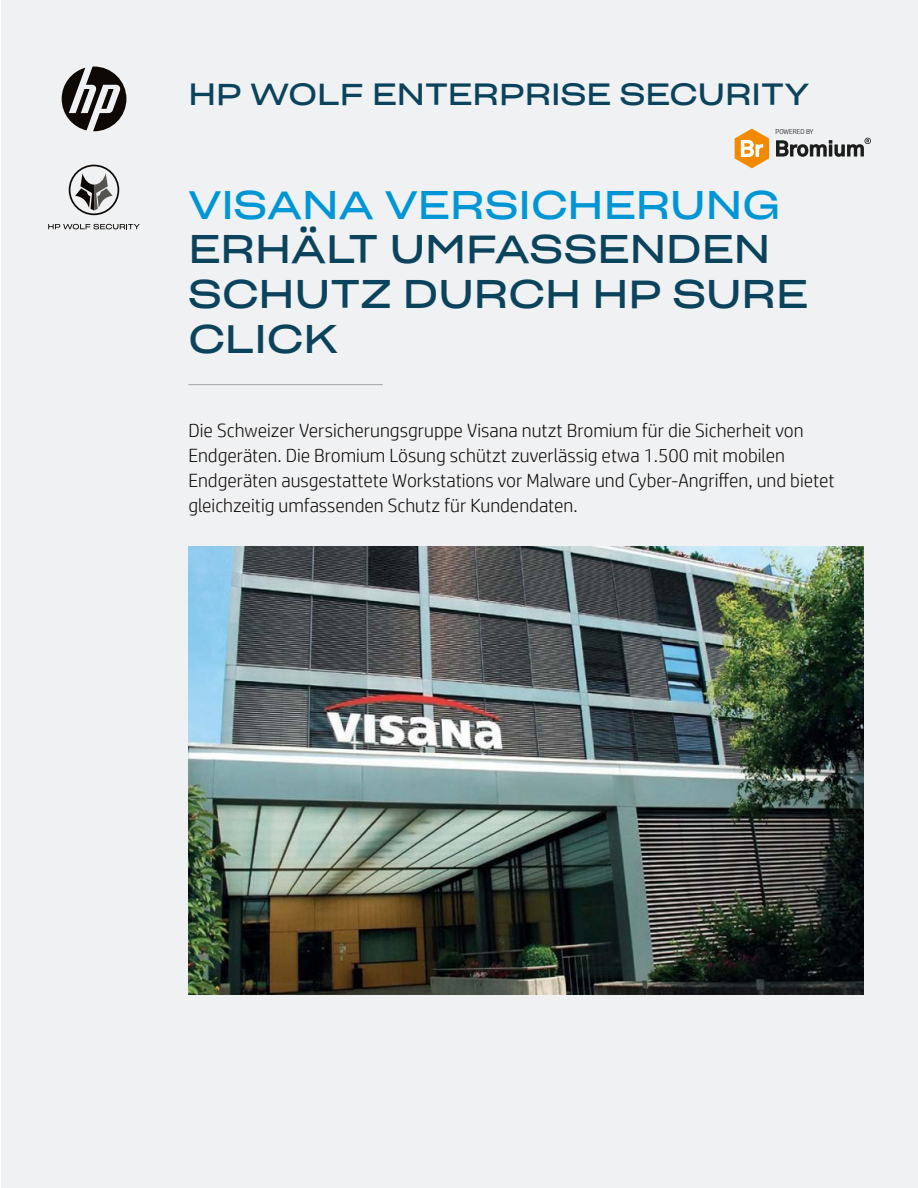
<style>
.page{position:relative;width:918px;height:1188px;background:#fff}
.page>*{position:absolute;margin:0;border:0;box-sizing:border-box;transform-origin:0 0}
.t1{font:39px/44.7px "Sharp Grotesk Book 25";color:#0b435c}
.t2{font:39px "Sharp Grotesk Book 25";color:#0096d6}
.t3{font:30px "Sharp Grotesk Book 25";color:#0b435c}
.t4{font:300 19.2px/24.9px "HP Simplified";color:#0e0905}
.t5{font:300 7.05px "HP Simplified";color:#000}
</style>
<div class="page">
<div style="left:1px;top:0;width:917px;height:1188px;background:#eff1f3"></div>
<img style="left:188px;top:547px;width:676px;height:448px">
<svg style="left:69px;top:165px;width:50px;height:50px"></svg>
<svg style="left:62px;top:67px;width:64px;height:64px"></svg>
<svg style="left:48px;top:224px;width:92px;height:5px"></svg>
<hr style="left:188px;top:384px;width:195px;height:1px;background:#a3a3a3">
<svg style="left:735px;top:129px;width:34px;height:39px"></svg>
<svg style="left:776px;top:138px;width:95px;height:19px"></svg>
<h2 class="t3" style="left:188px;top:68px;width:622px">HP WOLF ENTERPRISE SECURITY</h2>
<p class="t5" style="left:775px;top:127px;width:40px">POWERED BY</p>
<h1 class="t2" style="left:188px;top:171px;width:593px">VISANA VERSICHERUNG</h1>
<h1 class="t1" style="left:188px;top:223px;width:621px">ERHÄLT UMFASSENDEN<br>SCHUTZ DURCH HP SURE<br>CLICK</h1>
<p class="t4" style="left:188px;top:418px;width:648px">Die Schweizer Versicherungsgruppe Visana nutzt Bromium für die Sicherheit von Endgeräten. Die Bromium Lösung schützt zuverlässig etwa 1.500 mit mobilen Endgeräten ausgestattete Workstations vor Malware und Cyber-Angriffen, und bietet gleichzeitig umfassenden Schutz für Kundendaten.</p>
</div>
